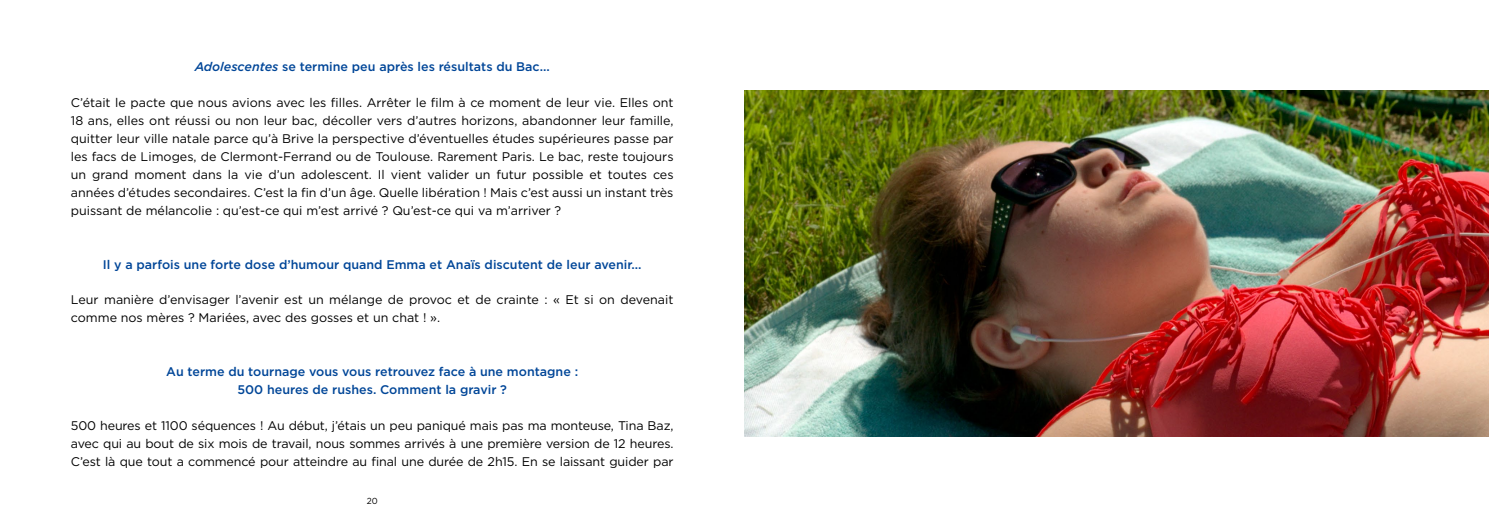
<style>
.page{position:relative;width:1489px;height:527px;background:#fff}
.page>*{position:absolute;margin:0;border:0;box-sizing:border-box;transform-origin:0 0}
.t1{font:12.5px/18px "Gotham";color:#000;text-align:justify}
.t2{font:500 12.5px/18px "Gotham";color:#004698;text-align:center}
.t3{font:8.75px "Gotham";color:#000;scale:.95 1}
.s1{font-style:italic}
</style>
<div class="page">
<img style="left:744px;top:90px;width:744px;height:346px">
<p class="t2" style="left:195px;top:57px;width:356px"><span class="s1">Adolescentes</span> se termine peu après les résultats du Bac...</p>
<p class="t1" style="left:71px;top:93px;width:604px">C’était le pacte que nous avions avec les filles. Arrêter le film à ce moment de leur vie. Elles ont 18 ans, elles ont réussi ou non leur bac, décoller vers d’autres horizons, abandonner leur famille, quitter leur ville natale parce qu’à Brive la perspective d’éventuelles études supérieures passe par les facs de Limoges, de Clermont-Ferrand ou de Toulouse. Rarement Paris. Le bac, reste toujours un grand moment dans la vie d’un adolescent. Il vient valider un futur possible et toutes ces années d’études secondaires. C’est la fin d’un âge. Quelle libération ! Mais c’est aussi un instant très puissant de mélancolie : qu’est-ce qui m’est arrivé ? Qu’est-ce qui va m’arriver ?</p>
<p class="t2" style="left:103px;top:255px;width:540px">Il y a parfois une forte dose d’humour quand Emma et Anaïs discutent de leur avenir...</p>
<p class="t1" style="left:71px;top:290px;width:604px">Leur manière d’envisager l’avenir est un mélange de provoc et de crainte : « Et si on devenait comme nos mères ? Mariées, avec des gosses et un chat ! ».</p>
<p class="t2" style="left:166px;top:362px;width:413px">Au terme du tournage vous vous retrouvez face à une montagne :<br>500 heures de rushes. Comment la gravir ?</p>
<p class="t1" style="left:71px;top:416px;width:604px">500 heures et 1100 séquences ! Au début, j’étais un peu paniqué mais pas ma monteuse, Tina Baz, avec qui au bout de six mois de travail, nous sommes arrivés à une première version de 12 heures.<br>C’est là que tout a commencé pour atteindre au final une durée de 2h15. En se laissant guider par</p>
<p class="t3" style="left:366px;top:494px;width:13px">20</p>
</div>
